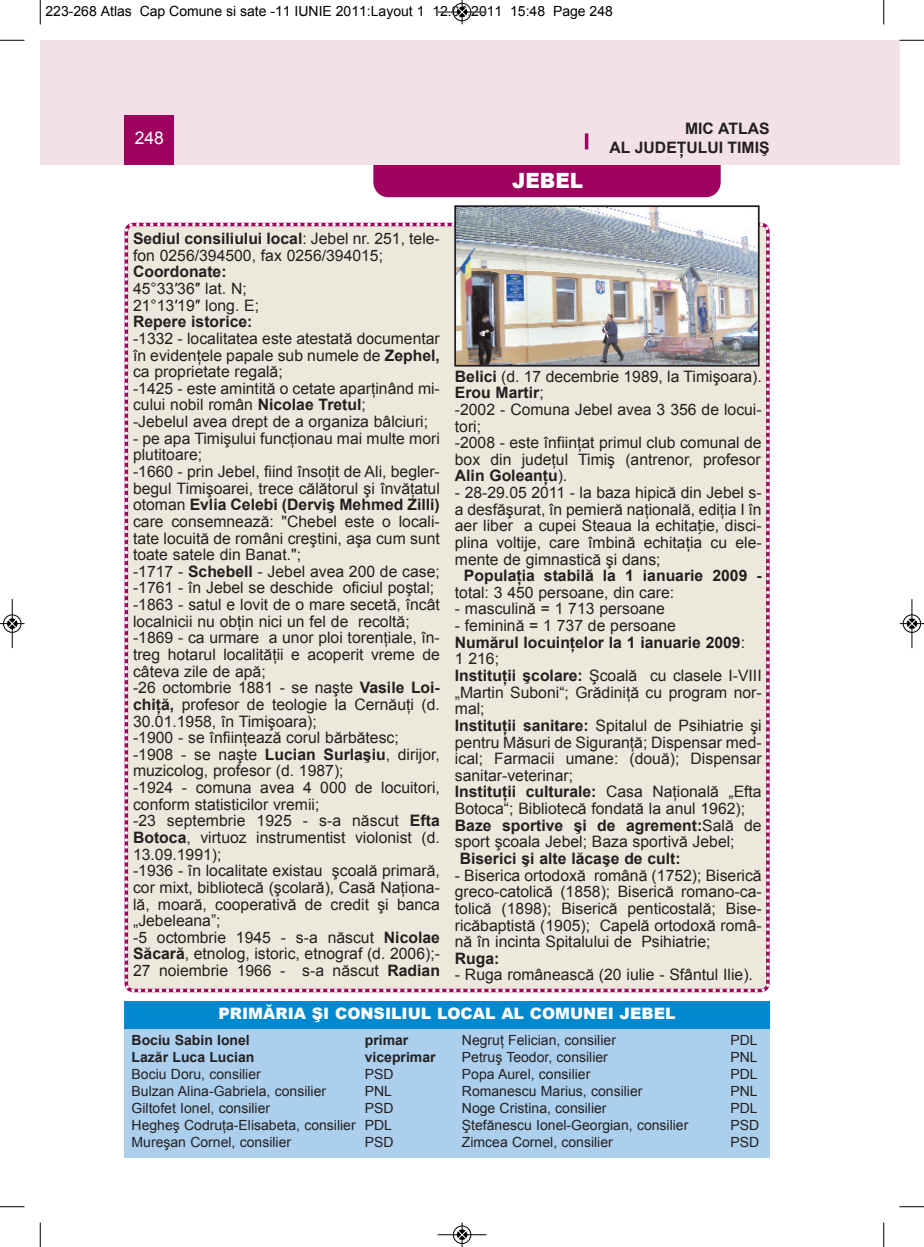
<style>
.page{position:relative;width:924px;height:1247px;background:#fff}
.page>*{position:absolute;margin:0;border:0;box-sizing:border-box;transform-origin:0 0}
.t1{font:900 21px "Arial";color:#fff;scale:.95 1}
.t2{font:17.5px "Arial";color:#fff}
.t3{font:15.75px/16.6px "Arial";color:#231f20}
.t4{font:700 15.75px/18.9px "Arial";color:#231f20;text-align:right}
.t5{font:900 15.75px "Arial";color:#fff}
.t6{font:14px/17px "Arial";color:#231f20;text-align:justify}
.t7{font:14px "Arial";color:#000}
.t8{font:700 14px "Arial";color:#231f20}
.s1{font-weight:700}
.s2{font-family:"Tahoma"}
</style>
<div class="page">
<div style="left:373px;top:134px;width:348px;height:63px;background:#9e015e;border-radius:15px"></div>
<div style="left:40px;top:40px;width:844px;height:124px;background:#f3e1e9"></div>
<div style="left:125px;top:115px;width:49px;height:49px;background:#9e015e"></div>
<hr style="left:585px;top:133px;width:3px;height:16px;background:#9e015e">
<div style="left:884px;top:40px;width:15px;height:124px;background:#f3e1e9"></div>
<div style="left:124px;top:220px;width:646px;height:773px;background:#ece9dc"></div>
<svg style="left:131px;top:988px;width:4px;height:4px"></svg>
<div style="left:125px;top:1027px;width:644px;height:129px;background:#accfed"></div>
<div style="left:125px;top:1000px;width:644px;height:28px;background:#0089cf"></div>
<img style="left:457px;top:208px;width:299px;height:155px">
<div style="left:454px;top:205px;width:305px;height:161px;border:2px solid #231f20"></div>
<svg style="left:40px;top:0;width:1px;height:24px"></svg>
<svg style="left:0;top:40px;width:24px;height:1px"></svg>
<svg style="left:883px;top:0;width:1px;height:24px"></svg>
<svg style="left:899px;top:40px;width:25px;height:1px"></svg>
<svg style="left:40px;top:1222px;width:1px;height:24px"></svg>
<svg style="left:0;top:1206px;width:24px;height:1px"></svg>
<svg style="left:883px;top:1222px;width:1px;height:24px"></svg>
<svg style="left:899px;top:1206px;width:25px;height:1px"></svg>
<hr style="left:438px;top:12px;width:48px;height:1px;background:#000">
<div style="left:453px;top:3px;width:18px;height:18px;border:1px solid #000;border-radius:50%"></div>
<svg style="left:458px;top:0;width:8px;height:24px"></svg>
<hr style="left:438px;top:1234px;width:48px;height:1px;background:#000">
<div style="left:453px;top:1225px;width:18px;height:18px;border:1px solid #000;border-radius:50%"></div>
<svg style="left:458px;top:1222px;width:8px;height:24px"></svg>
<div style="left:3px;top:614px;width:19px;height:19px;border:1px solid #fff;border-radius:50%"></div>
<hr style="left:12px;top:599px;width:1px;height:49px;background:#000">
<div style="left:3px;top:614px;width:18px;height:18px;border:1px solid #000;border-radius:50%"></div>
<svg style="left:0;top:619px;width:24px;height:9px"></svg>
<div style="left:902px;top:614px;width:19px;height:19px;border:1px solid #fff;border-radius:50%"></div>
<hr style="left:911px;top:599px;width:1px;height:49px;background:#000">
<div style="left:903px;top:614px;width:18px;height:18px;border:1px solid #000;border-radius:50%"></div>
<svg style="left:900px;top:619px;width:24px;height:9px"></svg>
<p class="t7" style="left:46px;top:3px;width:569px">223-268 Atlas Cap Comune si sate -11 IUNIE 2011:Layout 1 12.06.2011 15:48 Page 248</p>
<p class="t2" style="left:135px;top:128px;width:31px">248</p>
<p class="t4" style="left:609px;top:119px;width:162px">MIC ATLAS<br>AL JUDEŢULUI TIMIŞ</p>
<h1 class="t1" style="left:512px;top:165px;width:76px">JEBEL</h1>
<p class="t3" style="left:133px;top:230px;width:308px"><span class="s1">Sediul consiliului local</span>: Jebel nr. 251, tele&shy;fon 0256/394500, fax 0256/394015;</p>
<p class="t4" style="left:133px;top:262px;width:95px">Coordonate:</p>
<p class="t3" style="left:133px;top:280px;width:128px">45°33′36″ lat. N;<br>21°13′19″ long. E;</p>
<p class="t4" style="left:133px;top:312px;width:121px">Repere istorice:</p>
<p class="t3" style="left:133px;top:330px;width:308px">-1332 - localitatea este atestată documentar în evidenţele papale sub numele de <span class="s1">Zephel, </span>ca proprietate regală;<br>-1425 - este amintită o cetate aparţinând mi&shy;cului nobil român <span class="s1">Nicolae Tretul</span>;<br>-Jebelul avea drept de a organiza bâlciuri;</p>
<p class="t3" style="left:133px;top:430px;width:308px">- pe apa Timişului funcţionau mai multe mori plutitoare;<br>-1660 - prin Jebel, fiind însoţit de Ali, begler&shy;begul Timişoarei, trece călătorul şi învăţatul otoman <span class="s1">Evlia Celebi (Derviş Mehmed Zilli) </span>care consemnează: "Chebel este o locali&shy;tate locuită de români creştini, aşa cum sunt toate satele din Banat.";<br>-1717 - <span class="s1">Schebell</span> - Jebel avea 200 de case; -1761 - în Jebel se deschide oficiul poştal; -1863 - satul e lovit de o mare secetă, încât localnicii nu obţin nici un fel de recoltă; -1869 - ca urmare a unor ploi torenţiale, în&shy;treg hotarul localităţii e acoperit vreme de câteva zile de apă;<br>-26 octombrie 1881 - se naşte <span class="s1">Vasile Loi&shy;chiţă,</span> profesor de teologie la Cernăuţi (d.<br>30.01.1958, în Timişoara);<br>-1900 - se înfiinţează corul bărbătesc; -1908 - se naşte <span class="s1">Lucian Surlaşiu</span>, dirijor, muzicolog, profesor (d. 1987);<br>-1924 - comuna avea 4 000 de locuitori, conform statisticilor vremii;<br>-23 septembrie 1925 - s-a născut <span class="s1">Efta Botoca</span>, virtuoz instrumentist violonist (d.<br>13.09.1991);<br>-1936 - în localitate existau şcoală primară, cor mixt, bibliotecă (şcolară), Casă Naţiona&shy;lă, moară, cooperativă de credit şi banca „Jebeleana”;<br>-5 octombrie 1945 - s-a născut <span class="s1">Nicolae Săcară</span>, etnolog, istoric, etnograf (d. 2006);- 27 noiembrie 1966 - s-a născut <span class="s1">Radian</span></p>
<p class="t3" style="left:455px;top:368px;width:308px"><span class="s1">Belici</span> (d. 17 decembrie 1989, la Timişoara).<br><span class="s1">Erou Martir</span>;<br>-2002 - Comuna Jebel avea 3 356 de locui&shy;tori;<br>-2008 - este înfiinţat primul club comunal de box din judeţul Timiş (antrenor, profesor<br><span class="s1">Alin Goleanţu</span>).</p>
<p class="t3" style="left:455px;top:484px;width:308px;text-align:justify">- 28-29.05 2011 - la baza hipică din Jebel s&shy;a desfăşurat, în pemieră naţională, ediţia I în aer liber a cupei Steaua la echita<span class="s2">ț</span>ie, disci&shy;plina voltije, care îmbină echitaţia cu ele&shy;mente de gimnastică şi dans;</p>
<p class="t4" style="left:464px;top:566px;width:299px">Populaţia stabilă la 1 ianuarie 2009 -</p>
<p class="t3" style="left:455px;top:584px;width:221px">total: 3 450 persoane, din care:</p>
<p class="t3" style="left:455px;top:600px;width:212px">- masculină = 1 713 persoane</p>
<p class="t3" style="left:455px;top:617px;width:308px">- feminină = 1 737 de persoane<br><span class="s1">Numărul locuinţelor la 1 ianuarie 2009</span>:<br>1 216;<br><span class="s1">Instituţii şcolare:</span> Şcoală cu clasele I-VIII „Martin Suboni“; Grădiniţă cu program nor&shy;mal;<br><span class="s1">Instituţii sanitare:</span> Spitalul de Psihiatrie şi pentru Măsuri de Siguranţă; Dispensar med&shy;ical; Farmacii umane: (două); Dispensar sanitar-veterinar;<br><span class="s1">Instituţii culturale:</span> Casa Naţională „Efta Botoca“; Bibliotecă fondată la anul 1962); <span class="s1">Baze sportive şi de agrement:</span>Sală de sport şcoala Jebel; Baza sportivă Jebel;</p>
<p class="t4" style="left:460px;top:849px;width:223px">Biserici şi alte lăcaşe de cult:</p>
<p class="t3" style="left:455px;top:866px;width:308px;text-align:justify">- Biserica ortodoxă română (1752); Biserică greco-catolică (1858); Biserică romano-ca&shy;tolică (1898); Biserică penticostală; Bise&shy;ricăbaptistă (1905); Capelă ortodoxă româ&shy;nă în incinta Spitalului de Psihiatrie;</p>
<p class="t4" style="left:455px;top:948px;width:46px">Ruga:</p>
<p class="t3" style="left:455px;top:966px;width:300px">- Ruga românească (20 iulie - Sfântul Ilie).</p>
<p class="t5" style="left:219px;top:1001px;width:459px">PRIMĂRIA ŞI CONSILIUL LOCAL AL COMUNEI JEBEL</p>
<p class="t8" style="left:132px;top:1032px;width:120px">Bociu Sabin Ionel</p>
<p class="t8" style="left:365px;top:1032px;width:45px">primar</p>
<p class="t8" style="left:132px;top:1049px;width:124px">Lazăr Luca Lucian</p>
<p class="t8" style="left:365px;top:1049px;width:72px">viceprimar</p>
<p class="t6" style="left:132px;top:1065px;width:131px">Bociu Doru, consilier</p>
<p class="t6" style="left:365px;top:1065px;width:30px">PSD</p>
<p class="t6" style="left:132px;top:1082px;width:196px">Bulzan Alina-Gabriela, consilier</p>
<p class="t6" style="left:365px;top:1082px;width:29px">PNL</p>
<p class="t6" style="left:132px;top:1099px;width:140px">Giltofet Ionel, consilier</p>
<p class="t6" style="left:132px;top:1099px;width:263px;text-indent:233px">PSD Hegheş Codruţa-Elisabeta, consilier PDL Mureşan Cornel, consilier</p>
<p class="t6" style="left:365px;top:1133px;width:30px">PSD</p>
<p class="t6" style="left:462px;top:1031px;width:156px">Negruţ Felician, consilier</p>
<p class="t6" style="left:730px;top:1031px;width:29px">PDL</p>
<p class="t6" style="left:462px;top:1048px;width:148px">Petruş Teodor, consilier</p>
<p class="t6" style="left:730px;top:1048px;width:29px">PNL</p>
<p class="t6" style="left:462px;top:1065px;width:130px">Popa Aurel, consilier</p>
<p class="t6" style="left:730px;top:1065px;width:29px">PDL</p>
<p class="t6" style="left:462px;top:1082px;width:182px">Romanescu Marius, consilier</p>
<p class="t6" style="left:730px;top:1082px;width:29px">PNL</p>
<p class="t6" style="left:462px;top:1099px;width:146px">Noge Cristina, consilier</p>
<p class="t6" style="left:730px;top:1099px;width:29px">PDL</p>
<p class="t6" style="left:462px;top:1116px;width:228px">Ştefănescu Ionel-Georgian, consilier</p>
<p class="t6" style="left:730px;top:1116px;width:30px">PSD</p>
<p class="t6" style="left:462px;top:1133px;width:152px">Zimcea Cornel, consilier</p>
<p class="t6" style="left:730px;top:1133px;width:30px">PSD</p>
</div>
